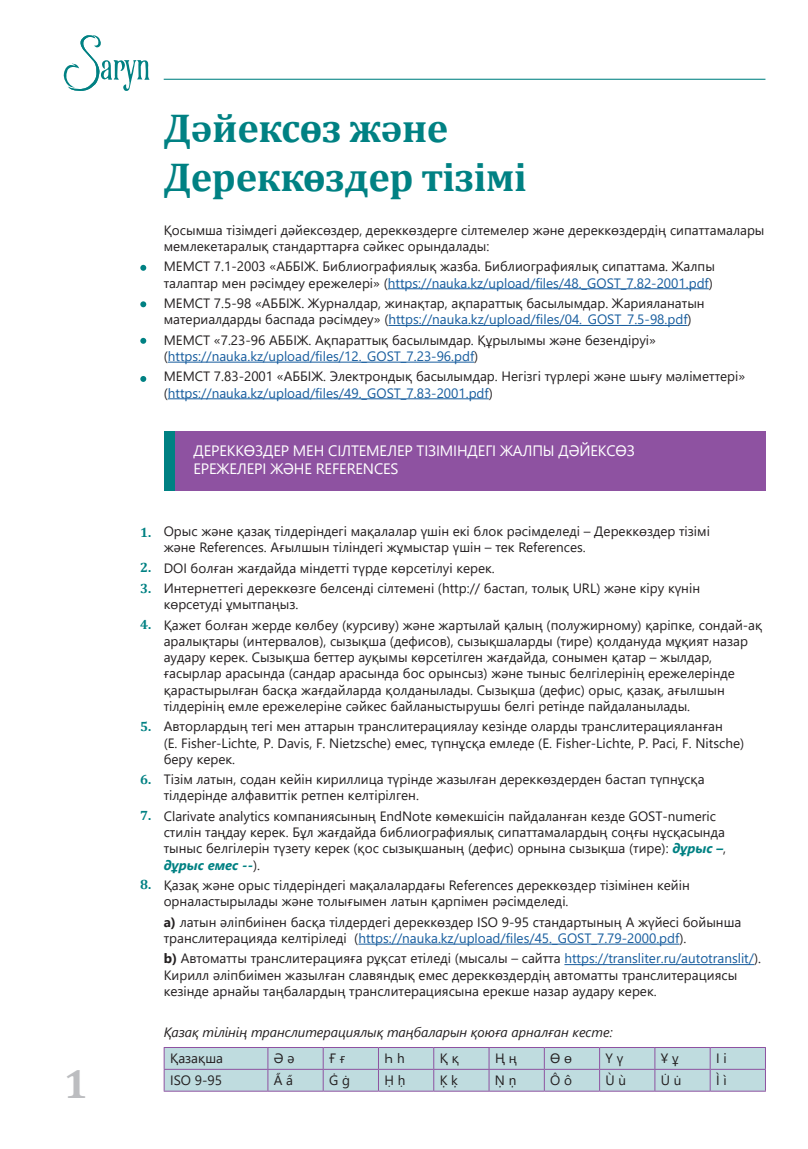
<style>
.page{position:relative;width:808px;height:1149px;background:#fff}
.page>*{position:absolute;margin:0;border:0;box-sizing:border-box;transform-origin:0 0}
.t1{font:700 40.5px/48.6px "Cambria";letter-spacing:-.01em;color:#008183}
.t2{font:700 40.5px "Cambria";color:#bcbdc0}
.t3{font:15px/18px "Segoe UI";letter-spacing:-.01em;color:#fff}
.t4{font:13.5px/16.2px "Segoe UI";color:#231f20}
.t5{font:italic 13.5px "Segoe UI";color:#231f20}
.t6{font:700 13.5px/20.4px "Cambria";color:#008183}
.s1{color:#175d9e}
.s2{font-weight:700;font-style:italic;color:#008183}
.s3{font-weight:700}
</style>
<div class="page">
<hr style="left:388px;top:288px;width:321px;height:1px;background:#175d9e">
<hr style="left:388px;top:325px;width:299px;height:1px;background:#175d9e">
<hr style="left:168px;top:361px;width:306px;height:1px;background:#175d9e">
<hr style="left:168px;top:398px;width:321px;height:1px;background:#175d9e">
<hr style="left:358px;top:943px;width:321px;height:1px;background:#175d9e">
<hr style="left:564px;top:963px;width:190px;height:1px;background:#175d9e">
<hr style="left:164px;top:1046px;width:104px;height:1px;background:#8e52a1">
<hr style="left:268px;top:1046px;width:55px;height:1px;background:#8e52a1">
<hr style="left:323px;top:1046px;width:55px;height:1px;background:#8e52a1">
<hr style="left:378px;top:1046px;width:56px;height:1px;background:#8e52a1">
<hr style="left:434px;top:1046px;width:55px;height:1px;background:#8e52a1">
<hr style="left:489px;top:1046px;width:55px;height:1px;background:#8e52a1">
<hr style="left:544px;top:1046px;width:56px;height:1px;background:#8e52a1">
<hr style="left:600px;top:1046px;width:55px;height:1px;background:#8e52a1">
<hr style="left:655px;top:1046px;width:55px;height:1px;background:#8e52a1">
<hr style="left:710px;top:1046px;width:56px;height:1px;background:#8e52a1">
<svg style="left:164px;top:1047px;width:602px;height:43px;background:#bbd3db"></svg>
<hr style="left:164px;top:1090px;width:104px;height:1px;background:#8e52a1">
<hr style="left:268px;top:1090px;width:55px;height:1px;background:#8e52a1">
<hr style="left:323px;top:1090px;width:55px;height:1px;background:#8e52a1">
<hr style="left:378px;top:1090px;width:56px;height:1px;background:#8e52a1">
<hr style="left:434px;top:1090px;width:55px;height:1px;background:#8e52a1">
<hr style="left:489px;top:1090px;width:55px;height:1px;background:#8e52a1">
<hr style="left:544px;top:1090px;width:56px;height:1px;background:#8e52a1">
<hr style="left:600px;top:1090px;width:55px;height:1px;background:#8e52a1">
<hr style="left:655px;top:1090px;width:55px;height:1px;background:#8e52a1">
<hr style="left:710px;top:1090px;width:56px;height:1px;background:#8e52a1">
<hr style="left:164px;top:79px;width:601px;height:1px;background:#008183">
<svg style="left:63px;top:35px;width:86px;height:56px"></svg>
<svg style="left:140px;top:265px;width:6px;height:6px"></svg>
<svg style="left:140px;top:301px;width:6px;height:6px"></svg>
<svg style="left:140px;top:338px;width:6px;height:6px"></svg>
<svg style="left:140px;top:376px;width:6px;height:6px"></svg>
<div style="left:164px;top:430px;width:601px;height:60px;background:#8e52a1"></div>
<div style="left:164px;top:430px;width:10px;height:60px;background:#008183"></div>
<h1 class="t2" style="left:64px;top:1054px;width:25px">1</h1>
<h1 class="t1" style="left:164px;top:103px;width:365px">Дәйексөз және<br>Дереккөздер тізімі</h1>
<p class="t4" style="left:164px;top:220px;width:602px">Қосымша тізімдегі дәйексөздер, дереккөздерге сілтемелер және дереккөздердің сипаттамалары мемлекетаралық стандарттарға сәйкес орындалады:</p>
<p class="t4" style="left:164px;top:257px;width:553px">МЕМСТ 7.1-2003 «АББІЖ. Библиографиялық жазба. Библиографиялық сипаттама. Жалпы талаптар мен рәсімдеу ережелері» (<span class="s1">https://nauka.kz/upload/files/48._GOST_7.82-2001.pdf</span>)</p>
<p class="t4" style="left:164px;top:294px;width:542px">МЕМСТ 7.5-98 «АББІЖ. Журналдар, жинақтар, ақпараттық басылымдар. Жарияланатын материалдарды баспада рәсімдеу» (<span class="s1">https://nauka.kz/upload/files/04._GOST_7.5-98.pdf</span>)</p>
<p class="t4" style="left:164px;top:330px;width:494px">МЕМСТ «7.23-96 АББІЖ. Ақпараттық басылымдар. Құрылымы және безендіруі» (<span class="s1">https://nauka.kz/upload/files/12._GOST_7.23-96.pdf</span>)</p>
<p class="t4" style="left:164px;top:367px;width:583px">МЕМСТ 7.83-2001 «АББІЖ. Электрондық басылымдар. Негізгі түрлері және шығу мәліметтері» (<span class="s1">https://nauka.kz/upload/files/49._GOST_7.83-2001.pdf</span>)</p>
<p class="t3" style="left:193px;top:440px;width:443px">ДЕРЕККӨЗДЕР МЕН СІЛТЕМЕЛЕР ТІЗІМІНДЕГІ ЖАЛПЫ ДӘЙЕКСӨЗ<br>ЕРЕЖЕЛЕРІ ЖӘНЕ REFERENCES</p>
<p class="t6" style="left:140px;top:521px;width:13px">1.</p>
<p class="t6" style="left:140px;top:556px;width:13px">2.<br>3.</p>
<p class="t6" style="left:140px;top:613px;width:13px">4.</p>
<p class="t6" style="left:140px;top:715px;width:13px">5.</p>
<p class="t6" style="left:140px;top:768px;width:13px">6.</p>
<p class="t6" style="left:140px;top:804px;width:13px">7.</p>
<p class="t6" style="left:140px;top:873px;width:13px">8.</p>
<p class="t4" style="left:164px;top:521px;width:548px">Орыс және қазақ тілдеріндегі мақалалар үшін екі блок рәсімделеді – Дереккөздер тізімі және References. Ағылшын тіліндегі жұмыстар үшін – тек References.</p>
<p class="t4" style="left:164px;top:556px;width:538px;line-height:20.4px">DOI болған жағдайда міндетті түрде көрсетілуі керек.<br>Интернеттегі дереккөзге белсенді сілтемені (http:// бастап, толық URL) және кіру күнін</p>
<p class="t4" style="left:164px;top:593px;width:600px;line-height:20.4px">көрсетуді ұмытпаңыз.<br>Қажет болған жерде көлбеу (курсиву) және жартылай қалың (полужирному) қаріпке, сондай-ақ</p>
<p class="t4" style="left:164px;top:631px;width:586px">аралықтары (интервалов), сызықша (дефисов), сызықшаларды (тире) қолдануда мұқият назар аудару керек. Сызықша беттер ауқымы көрсетілген жағдайда, сонымен қатар – жылдар, ғасырлар арасында (сандар арасында бос орынсыз) және тыныс белгілерінің ережелерінде қарастырылған басқа жағдайларда қолданылады. Сызықша (дефис) орыс, қазақ, ағылшын тілдерінің емле ережелеріне сәйкес байланыстырушы белгі ретінде пайдаланылады.</p>
<p class="t4" style="left:164px;top:717px;width:582px">Авторлардың тегі мен аттарын транслитерациялау кезінде оларды транслитерацияланған<br>(E. Fisher-Lichte, P. Davis, F. Nietzsche) емес, түпнұсқа емледе (E. Fisher-Lichte, P. Paci, F. Nitsche) беру керек.</p>
<p class="t4" style="left:164px;top:770px;width:542px">Тізім латын, содан кейін кириллица түрінде жазылған дереккөздерден бастап түпнұсқа тілдерінде алфавиттік ретпен келтірілген.</p>
<p class="t4" style="left:164px;top:806px;width:564px">Clarivate analytics компаниясының EndNote көмекшісін пайдаланған кезде GOST-numeric стилін таңдау керек. Бұл жағдайда библиографиялық сипаттамалардың соңғы нұсқасында тыныс белгілерін түзету керек (қос сызықшаның (дефис) орнына сызықша (тире): <span class="s2">дұрыс –</span>, <span class="s2">дұрыс емес --</span>).</p>
<p class="t4" style="left:164px;top:875px;width:528px">Қазақ және орыс тілдеріндегі мақалалардағы References дереккөздер тізімінен кейін орналастырылады және толығымен латын қарпімен рәсімделеді.</p>
<p class="t4" style="left:164px;top:912px;width:579px"><span class="s3">a)</span> латын әліпбиінен басқа тілдердегі дереккөздер ISO 9-95 стандартының А жүйесі бойынша транслитерацияда келтіріледі (<span class="s1">https://nauka.kz/upload/files/45._GOST_7.79-2000.pdf</span>).</p>
<p class="t4" style="left:164px;top:949px;width:599px"><span class="s3">b)</span> Автоматты транслитерацияға рұқсат етіледі (мысалы – сайтта <span class="s1">https://transliter.ru/autotranslit/</span>).<br>Кирилл әліпбиімен жазылған славяндық емес дереккөздердің автоматты транслитерациясы кезінде арнайы таңбалардың транслитерациясына ерекше назар аудару керек.</p>
<p class="t5" style="left:164px;top:1018px;width:450px">Қазақ тілінің транслитерациялық таңбаларын қоюға арналған кесте:</p>
<p class="t4" style="left:170px;top:1048px;width:54px">Қазақша</p>
<p class="t4" style="left:274px;top:1048px;width:22px">Ә ә</p>
<p class="t4" style="left:329px;top:1048px;width:18px">Ғ ғ</p>
<p class="t4" style="left:384px;top:1048px;width:22px">Һ һ</p>
<p class="t4" style="left:440px;top:1048px;width:21px">Қ қ</p>
<p class="t4" style="left:495px;top:1048px;width:23px">Ң ң</p>
<p class="t4" style="left:550px;top:1048px;width:23px">Ө ө</p>
<p class="t4" style="left:605px;top:1048px;width:19px">Ү ү</p>
<p class="t4" style="left:661px;top:1048px;width:19px">Ұ ұ</p>
<p class="t4" style="left:716px;top:1048px;width:12px">І і</p>
<p class="t4" style="left:170px;top:1070px;width:53px">ISO 9-95</p>
<p class="t4" style="left:274px;top:1070px;width:21px">A̋ a̋</p>
<p class="t4" style="left:329px;top:1070px;width:22px">Ġ ġ</p>
<p class="t4" style="left:384px;top:1070px;width:22px">Ḥ ḥ</p>
<p class="t4" style="left:440px;top:1070px;width:20px">K̦ k̦</p>
<p class="t4" style="left:495px;top:1070px;width:23px">N̦ n̦</p>
<p class="t4" style="left:550px;top:1070px;width:23px">Ô ô</p>
<p class="t4" style="left:605px;top:1070px;width:22px">Ù ù</p>
<p class="t4" style="left:661px;top:1070px;width:22px">U̇ u̇</p>
<p class="t4" style="left:716px;top:1070px;width:12px">Ì ì</p>
</div>
